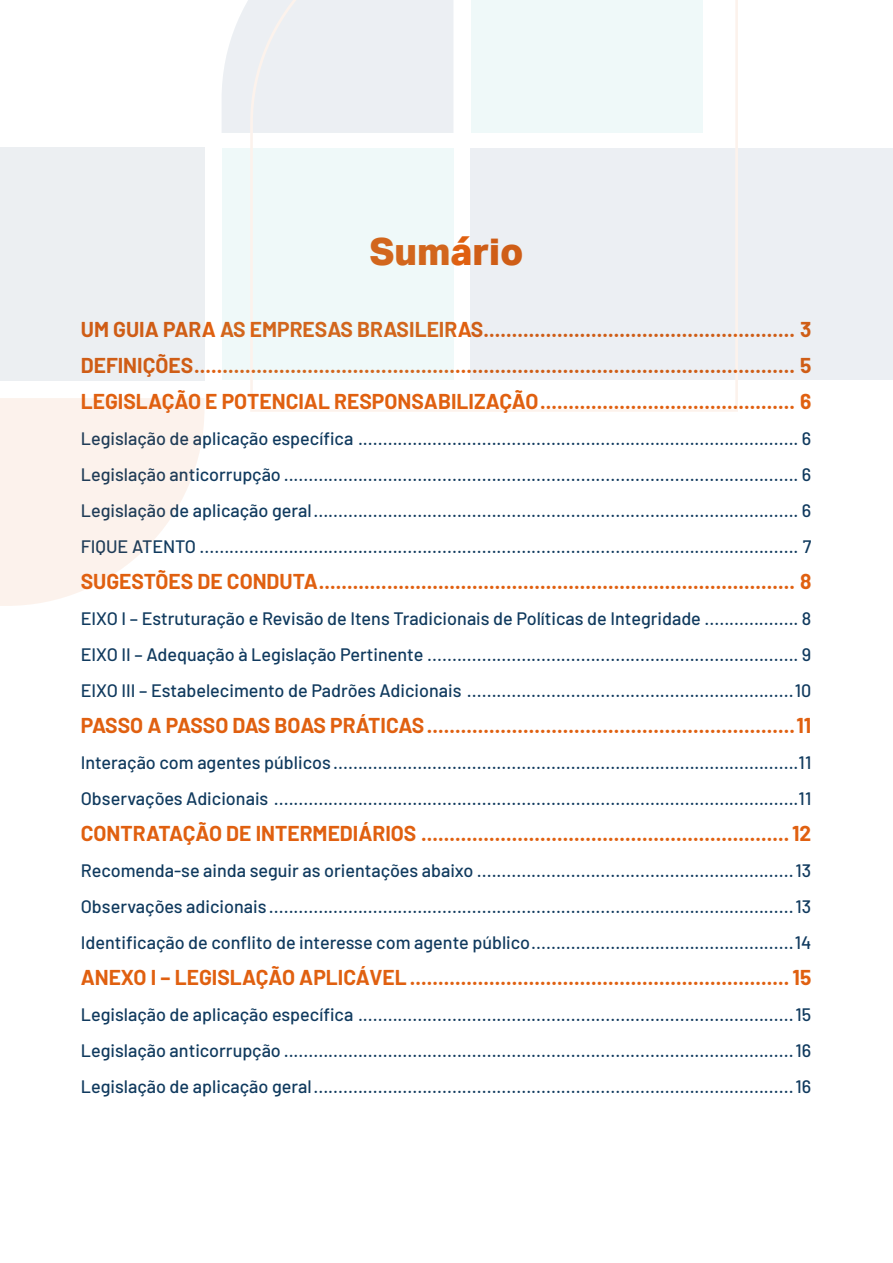
<style>
.page{position:relative;width:893px;height:1263px;background:#fff}
.page>*{position:absolute;margin:0;border:0;box-sizing:border-box;transform-origin:0 0}
.t1{font:800 37.5px "Aktiv Grotesk";color:#e06010}
.t2{font:700 21px "Barlow";color:#e06010}
.t3{font:500 18px "Barlow";color:#103a5e}
</style>
<div class="page">
<div style="left:0;top:147px;width:205px;height:233px;background:#eceff2"></div>
<svg style="left:0;top:398px;width:205px;height:208px"></svg>
<div style="left:471px;top:148px;width:422px;height:232px;background:#eceff3"></div>
<div style="left:222px;top:148px;width:231px;height:232px;background:#eff9f9"></div>
<svg style="left:222px;top:0;width:28px;height:133px"></svg>
<svg style="left:250px;top:0;width:488px;height:412px"></svg>
<p class="t1" style="left:369px;top:230px;width:156px">Sumário</p>
<p class="t2" style="left:81px;top:314px;width:732px">UM GUIA PARA AS EMPRESAS BRASILEIRAS....................................................... 3</p>
<p class="t2" style="left:81px;top:350px;width:732px">DEFINIÇÕES.......................................................................................................... 5</p>
<p class="t2" style="left:81px;top:386px;width:732px">LEGISLAÇÃO E POTENCIAL RESPONSABILIZAÇÃO............................................. 6</p>
<p class="t3" style="left:81px;top:425px;width:732px">Legislação de aplicação específica ......................................................................................... 6</p>
<p class="t3" style="left:81px;top:461px;width:732px">Legislação anticorrupção ........................................................................................................ 6</p>
<p class="t3" style="left:81px;top:497px;width:732px">Legislação de aplicação geral.................................................................................................. 6</p>
<p class="t3" style="left:81px;top:533px;width:732px">FIQUE ATENTO ......................................................................................................................... 7</p>
<p class="t2" style="left:81px;top:566px;width:732px">SUGESTÕES DE CONDUTA.................................................................................... 8</p>
<p class="t3" style="left:81px;top:605px;width:732px">EIXO I – Estruturação e Revisão de Itens Tradicionais de Políticas de Integridade ................... 8</p>
<p class="t3" style="left:81px;top:641px;width:732px">EIXO II – Adequação à Legislação Pertinente ........................................................................... 9</p>
<p class="t3" style="left:81px;top:677px;width:732px">EIXO III – Estabelecimento de Padrões Adicionais ..................................................................10</p>
<p class="t2" style="left:81px;top:710px;width:732px">PASSO A PASSO DAS BOAS PRÁTICAS.................................................................11</p>
<p class="t3" style="left:81px;top:749px;width:732px">Interação com agentes públicos ..............................................................................................11</p>
<p class="t3" style="left:81px;top:785px;width:732px">Observações Adicionais ..........................................................................................................11</p>
<p class="t2" style="left:81px;top:818px;width:732px">CONTRATAÇÃO DE INTERMEDIÁRIOS .................................................................12</p>
<p class="t3" style="left:81px;top:857px;width:732px">Recomenda-se ainda seguir as orientações abaixo ................................................................13</p>
<p class="t3" style="left:81px;top:893px;width:732px">Observações adicionais ..........................................................................................................13</p>
<p class="t3" style="left:81px;top:929px;width:732px">Identificação de conflito de interesse com agente público.....................................................14</p>
<p class="t2" style="left:81px;top:962px;width:732px">ANEXO I – LEGISLAÇÃO APLICÁVEL...................................................................15</p>
<p class="t3" style="left:81px;top:1001px;width:732px">Legislação de aplicação específica ........................................................................................15</p>
<p class="t3" style="left:81px;top:1037px;width:732px">Legislação anticorrupção .......................................................................................................16</p>
<p class="t3" style="left:81px;top:1073px;width:732px">Legislação de aplicação geral.................................................................................................16</p>
</div>
